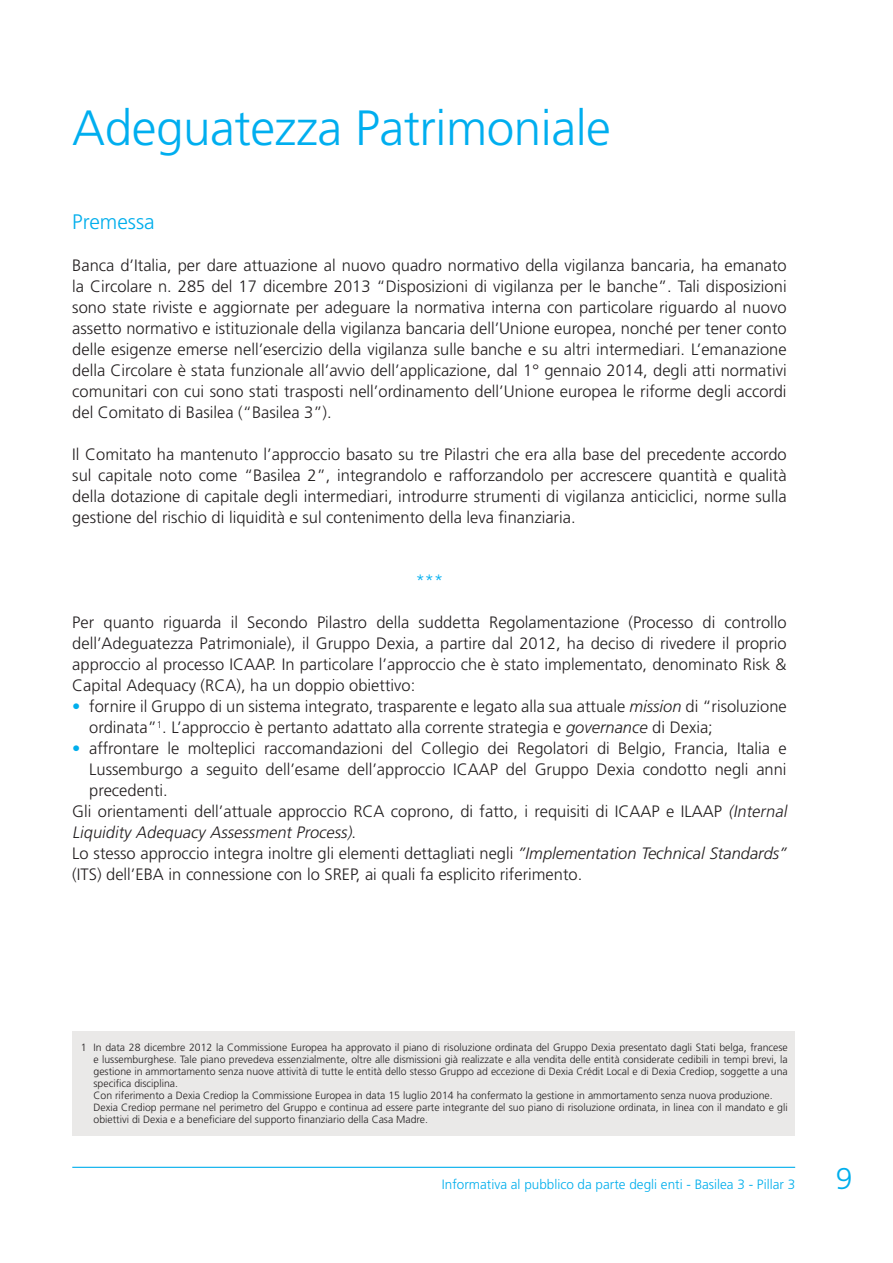
<style>
.page{position:relative;width:893px;height:1263px;background:#fff}
.page>*{position:absolute;margin:0;border:0;box-sizing:border-box;transform-origin:0 0}
.t1{font:300 49.5px "Frutiger";letter-spacing:-.01em;color:#00aeef}
.t2{font:300 30px "Frutiger";color:#00aeec}
.t3{font:300 21px "Frutiger";color:#00aeec}
.t4{font:300 16.5px/21px "Frutiger";color:#231f20;text-align:justify}
.t5{font:italic 300 16.5px "Frutiger";color:#231f20}
.t6{font:300 16.5px "Frutiger";color:#00aeef}
.t7{font:300 13.5px "Frutiger";color:#00aeec}
.t8{font:300 10.5px/12px "Frutiger";color:#231f20}
.s1{color:#00aeec}
.s2{font-style:italic}
.s3{font-style:normal}
</style>
<div class="page">
<hr style="left:72px;top:1167px;width:723px;height:1px;background:#00aeec">
<div style="left:72px;top:1031px;width:723px;height:104px;background:#eae9e8"></div>
<h1 class="t1" style="left:72px;top:100px;width:540px">Adeguatezza Patrimoniale</h1>
<p class="t3" style="left:72px;top:210px;width:84px">Premessa</p>
<p class="t4" style="left:72px;top:255px;width:716px">Banca d’Italia, per dare attuazione al nuovo quadro normativo della vigilanza bancaria, ha emanato la Circolare n. 285 del 17 dicembre 2013 “Disposizioni di vigilanza per le banche”. Tali disposizioni sono state riviste e aggiornate per adeguare la normativa interna con particolare riguardo al nuovo assetto normativo e istituzionale della vigilanza bancaria dell’Unione europea, nonché per tener conto delle esigenze emerse nell’esercizio della vigilanza sulle banche e su altri intermediari. L’emanazione della Circolare è stata funzionale all’avvio dell’applicazione, dal 1° gennaio 2014, degli atti normativi comunitari con cui sono stati trasposti nell’ordinamento dell’Unione europea le riforme degli accordi del Comitato di Basilea (“Basilea 3”).</p>
<p class="t4" style="left:72px;top:444px;width:716px">Il Comitato ha mantenuto l’approccio basato su tre Pilastri che era alla base del precedente accordo sul capitale noto come “Basilea 2”, integrandolo e rafforzandolo per accrescere quantità e qualità della dotazione di capitale degli intermediari, introdurre strumenti di vigilanza anticiclici, norme sulla gestione del rischio di liquidità e sul contenimento della leva finanziaria.</p>
<p class="t6" style="left:416px;top:571px;width:29px">***</p>
<p class="t4" style="left:72px;top:612px;width:716px">Per quanto riguarda il Secondo Pilastro della suddetta Regolamentazione (Processo di controllo dell’Adeguatezza Patrimoniale), il Gruppo Dexia, a partire dal 2012, ha deciso di rivedere il proprio approccio al processo ICAAP. In particolare l’approccio che è stato implementato, denominato Risk &amp; Capital Adequacy (RCA), ha un doppio obiettivo:</p>
<p class="t4" style="left:89px;top:696px;width:699px;text-indent:-17px"><span class="s1">•</span> fornire il Gruppo di un sistema integrato, trasparente e legato alla sua attuale <span class="s2">mission</span> di “risoluzione ordinata”<sup>1</sup>. L’approccio è pertanto adattato alla corrente strategia e <span class="s2">governance</span> di Dexia;</p>
<p class="t4" style="left:72px;top:738px;width:716px"><span class="s1">•</span> affrontare le molteplici raccomandazioni del Collegio dei Regolatori di Belgio, Francia, Italia e</p>
<p class="t4" style="left:89px;top:759px;width:699px">Lussemburgo a seguito dell’esame dell’approccio ICAAP del Gruppo Dexia condotto negli anni</p>
<p class="t4" style="left:89px;top:780px;width:80px">precedenti.</p>
<p class="t4" style="left:72px;top:801px;width:719px">Gli orientamenti dell’attuale approccio RCA coprono, di fatto, i requisiti di ICAAP e ILAAP <span class="s2">(Internal</span></p>
<p class="t5" style="left:72px;top:823px;width:285px">Liquidity Adequacy Assessment Process)<span class="s3">.</span></p>
<p class="t4" style="left:72px;top:843px;width:716px">Lo stesso approccio integra inoltre gli elementi dettagliati negli <span class="s2">”Implementation Technical Standards”</span></p>
<p class="t4" style="left:72px;top:864px;width:511px">(ITS) dell’EBA in connessione con lo SREP, ai quali fa esplicito riferimento.</p>
<p class="t8" style="left:94px;top:1041px;width:696px;text-indent:-13px">1 In data 28 dicembre 2012 la Commissione Europea ha approvato il piano di risoluzione ordinata del Gruppo Dexia presentato dagli Stati belga, francese e lussemburghese. Tale piano prevedeva essenzialmente, oltre alle dismissioni già realizzate e alla vendita delle entità considerate cedibili in tempi brevi, la gestione in ammortamento senza nuove attività di tutte le entità dello stesso Gruppo ad eccezione di Dexia Crédit Local e di Dexia Crediop, soggette a una specifica disciplina.<br>Con riferimento a Dexia Crediop la Commissione Europea in data 15 luglio 2014 ha confermato la gestione in ammortamento senza nuova produzione.<br>Dexia Crediop permane nel perimetro del Gruppo e continua ad essere parte integrante del suo piano di risoluzione ordinata, in linea con il mandato e gli obiettivi di Dexia e a beneficiare del supporto finanziario della Casa Madre.</p>
<p class="t7" style="left:442px;top:1176px;width:355px">Informativa al pubblico da parte degli enti - Basilea 3 - Pillar 3</p>
<h2 class="t2" style="left:836px;top:1161px;width:18px">9</h2>
</div>
